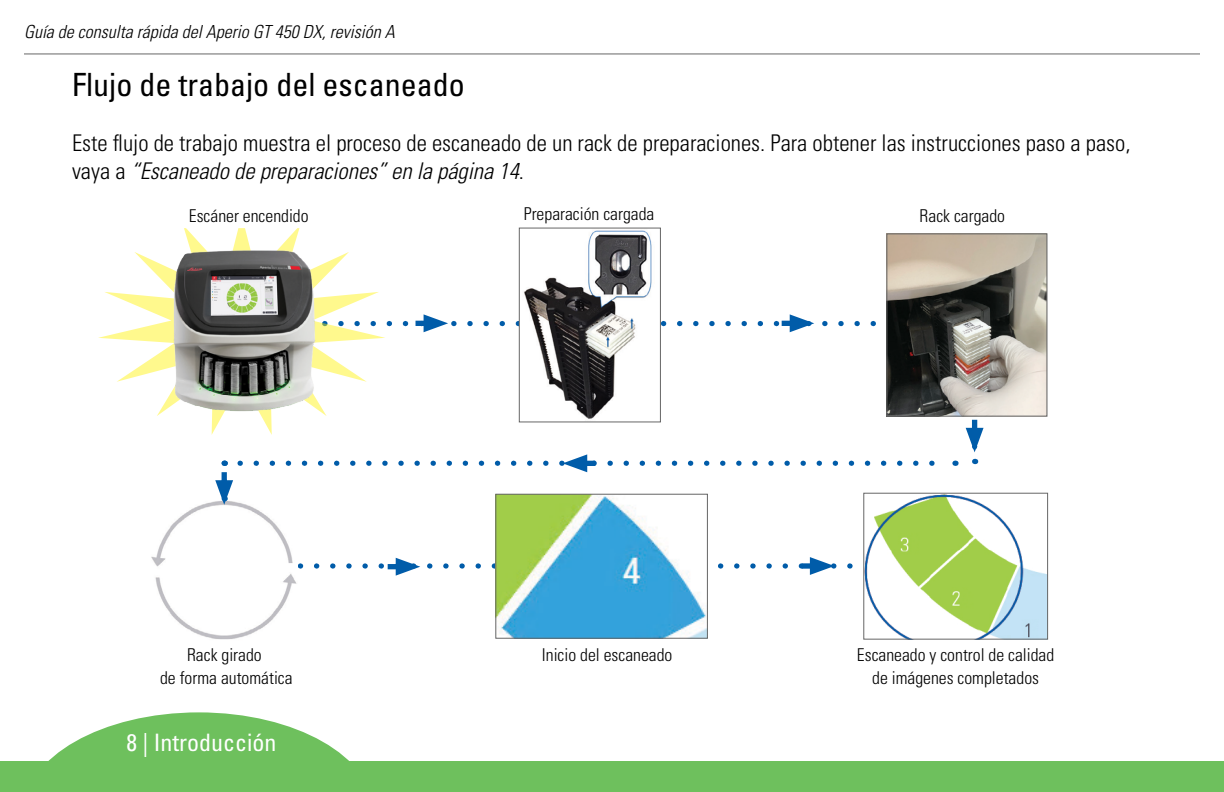
<style>
.page{position:relative;width:1224px;height:792px;background:#fff}
.page>*{position:absolute;margin:0;border:0;box-sizing:border-box;transform-origin:0 0}
.t1{font:condensed 32px "Univers LT Std";color:#000}
.t2{font:condensed 24px "Univers LT Std";color:#fff}
.t3{font:300 condensed 23px/28px "Univers LT Std";color:#000}
.t4{font:italic 300 condensed 18px "Univers LT Std";color:#000}
.t5{font:300 condensed 17.6px/23px "Univers LT Std";color:#000;text-align:center}
.s1{font-style:italic}
</style>
<div class="page">
<hr style="left:24px;top:54px;width:1176px;height:1px;background:#666">
<div style="left:0;top:762px;width:1224px;height:30px;background:#6ec05d"></div>
<svg style="left:24px;top:712px;width:350px;height:50px"></svg>
<img style="left:888px;top:235px;width:157px;height:180px">
<div style="left:886px;top:233px;width:161px;height:184px;border:1px solid #666"></div>
<svg style="left:98px;top:228px;width:281px;height:207px"></svg>
<img style="left:159px;top:244px;width:170px;height:176px">
<img style="left:497px;top:496px;width:209px;height:141px">
<div style="left:495px;top:494px;width:213px;height:145px;border:1px solid #666"></div>
<img style="left:151px;top:501px;width:146px;height:139px">
<svg style="left:203px;top:557px;width:650px;height:19px"></svg>
<svg style="left:240px;top:311px;width:744px;height:161px"></svg>
<div style="left:222px;top:472px;width:5px;height:18px;background:#005ca9"></div>
<svg style="left:215px;top:480px;width:18px;height:25px"></svg>
<img style="left:865px;top:495px;width:181px;height:143px">
<div style="left:863px;top:493px;width:185px;height:147px;border:1px solid #666"></div>
<img style="left:521px;top:230px;width:133px;height:190px">
<div style="left:519px;top:228px;width:142px;height:194px;border:1px solid #666"></div>
<p class="t4" style="left:24px;top:21px;width:372px">Guía de consulta rápida del Aperio GT 450 DX, revisión A</p>
<h1 class="t1" style="left:72px;top:64px;width:394px">Flujo de trabajo del escaneado</h1>
<p class="t3" style="left:72px;top:129px;width:1060px">Este flujo de trabajo muestra el proceso de escaneado de un rack de preparaciones. Para obtener las instrucciones paso a paso, vaya a <span class="s1">“Escaneado de preparaciones” en la página 14</span>.</p>
<p class="t5" style="left:189px;top:204px;width:121px">Escáner encendido</p>
<p class="t5" style="left:524px;top:203px;width:132px">Preparación cargada</p>
<p class="t5" style="left:920px;top:204px;width:87px">Rack cargado</p>
<p class="t5" style="left:160px;top:643px;width:134px">Rack girado<br>de forma automática</p>
<p class="t5" style="left:542px;top:643px;width:132px">Inicio del escaneado</p>
<p class="t5" style="left:857px;top:643px;width:199px">Escaneado y control de calidad de imágenes completados</p>
<p class="t2" style="left:126px;top:727px;width:151px">8 | Introducción</p>
</div>
